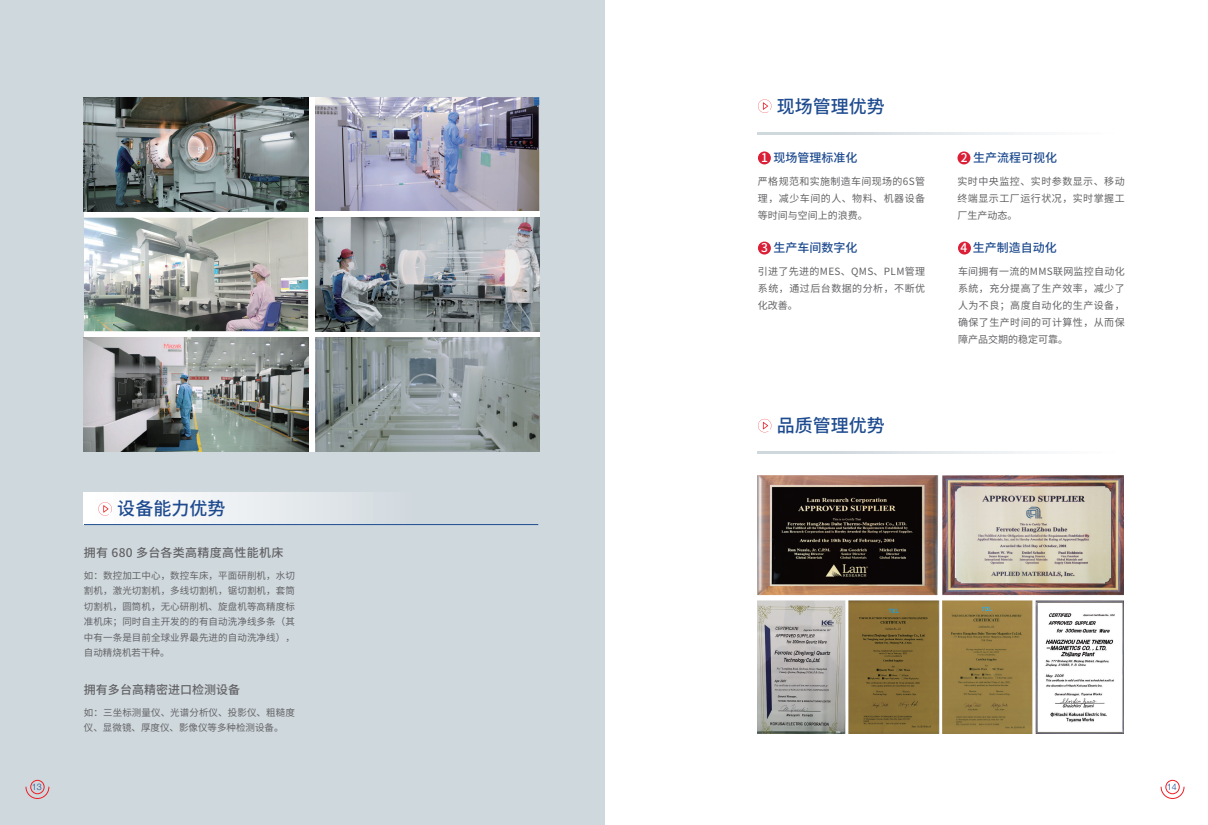
<style>
.page{position:relative;width:1208px;height:825px;background:#fff}
.page>*{position:absolute;margin:0;border:0;box-sizing:border-box;transform-origin:0 0}
.t1{font:500 18px "Source Han Sans CN";color:#1e4b8f}
.t2{font:500 12px "Source Han Sans CN";color:#1e4b8f}
.t3{font:500 12px "Source Han Sans CN";letter-spacing:.025em;color:#636366}
.t4{font:500 12px "Source Han Sans CN";color:#636366}
.t5{font:10px/17px "Source Han Sans CN";letter-spacing:.045em;color:#636366;text-align:justify}
.t6{font:9.5px/15.5px "Source Han Sans CN";letter-spacing:.01em;color:#636366;text-align:justify}
.t7{font:300 9px "Helvetica Neue";color:#1e4b8f}
.s1{color:#fff}
</style>
<div class="page">
<div style="left:0;top:0;width:605px;height:825px;background:#cfd8dd"></div>
<div style="left:84px;top:493px;width:454px;height:32px;background:linear-gradient(to right,#fff,#c6d1d7)"></div>
<svg style="left:98px;top:502px;width:14px;height:14px"></svg>
<svg style="left:758px;top:419px;width:13px;height:13px"></svg>
<div style="left:957px;top:151px;width:13px;height:13px;background:#da1f37;border-radius:50%"></div>
<div style="left:958px;top:242px;width:13px;height:12px;background:#da1f37;border-radius:50%"></div>
<div style="left:758px;top:151px;width:13px;height:13px;background:#da1f37;border-radius:50%"></div>
<div style="left:758px;top:242px;width:13px;height:12px;background:#da1f37;border-radius:50%"></div>
<svg style="left:758px;top:99px;width:13px;height:14px"></svg>
<div style="left:30px;top:780px;width:14px;height:14px;border:1px solid #ee1d23;border-radius:50%"></div>
<svg style="left:25px;top:786px;width:25px;height:13px"></svg>
<div style="left:1165px;top:780px;width:14px;height:14px;border:1px solid #ee1d23;border-radius:50%"></div>
<svg style="left:1160px;top:786px;width:24px;height:13px"></svg>
<hr style="left:84px;top:524px;width:454px;height:1px;background:#1e4b8f">
<svg style="left:758px;top:132px;width:281px;height:2px"></svg>
<svg style="left:758px;top:452px;width:281px;height:2px"></svg>
<svg style="left:84px;top:331px;width:455px;height:120px;background:#e4e6e5"></svg>
<img style="left:84px;top:97px;width:455px;height:234px">
<img style="left:315px;top:217px;width:224px;height:114px">
<img style="left:84px;top:338px;width:224px;height:113px">
<img style="left:315px;top:338px;width:224px;height:113px">
<img style="left:758px;top:475px;width:365px;height:259px">
<p class="t7" style="left:32px;top:781px;width:12px">13</p>
<h1 class="t1" style="left:117px;top:499px;width:110px">设备能力优势</h1>
<p class="t3" style="left:84px;top:546px;width:201px">拥有 680 多台各类高精度高性能机床</p>
<p class="t6" style="left:84px;top:568px;width:212px">如：数控加工中心，数控车床，平面研削机，水切割机，激光切割机，多线切割机，锯切割机，套筒切割机，圆筒机，无心研削机、旋盘机等高精度标准机床；同时自主开发的的有自动洗净线多条（其中有一条是目前全球业界最先进的自动洗净线），自动精烧机若干种。</p>
<p class="t4" style="left:84px;top:683px;width:157px">拥有多台高精密进口检测设备</p>
<p class="t6" style="left:84px;top:705px;width:212px">如：三坐标测量仪、光谱分析仪、投影仪、粗糙度仪、显微镜、厚度仪、影像仪等多种检测设备。</p>
<h1 class="t1" style="left:777px;top:96px;width:109px">现场管理优势</h1>
<p class="t2" style="left:761px;top:151px;width:98px"><span class="s1">1</span> 现场管理标准化</p>
<p class="t5" style="left:758px;top:173px;width:169px">严格规范和实施制造车间现场的6S管理，减少车间的人、物料、机器设备等时间与空间上的浪费。</p>
<p class="t2" style="left:761px;top:241px;width:98px"><span class="s1">3</span> 生产车间数字化</p>
<p class="t5" style="left:758px;top:263px;width:169px">引进了先进的MES、QMS、PLM管理系统，通过后台数据的分析，不断优化改善。</p>
<h1 class="t1" style="left:777px;top:415px;width:109px">品质管理优势</h1>
<p class="t2" style="left:960px;top:151px;width:98px"><span class="s1">2</span> 生产流程可视化</p>
<p class="t5" style="left:957px;top:173px;width:169px">实时中央监控、实时参数显示、移动终端显示工厂运行状况，实时掌握工厂生产动态。</p>
<p class="t2" style="left:960px;top:241px;width:98px"><span class="s1">4</span> 生产制造自动化</p>
<p class="t5" style="left:958px;top:263px;width:168px">车间拥有一流的MMS联网监控自动化系統，充分提高了生产效率，减少了人为不良；高度自动化的生产设备，确保了生产时间的可计算性，从而保障产品交期的稳定可靠。</p>
<p class="t7" style="left:1166px;top:781px;width:12px">14</p>
</div>
